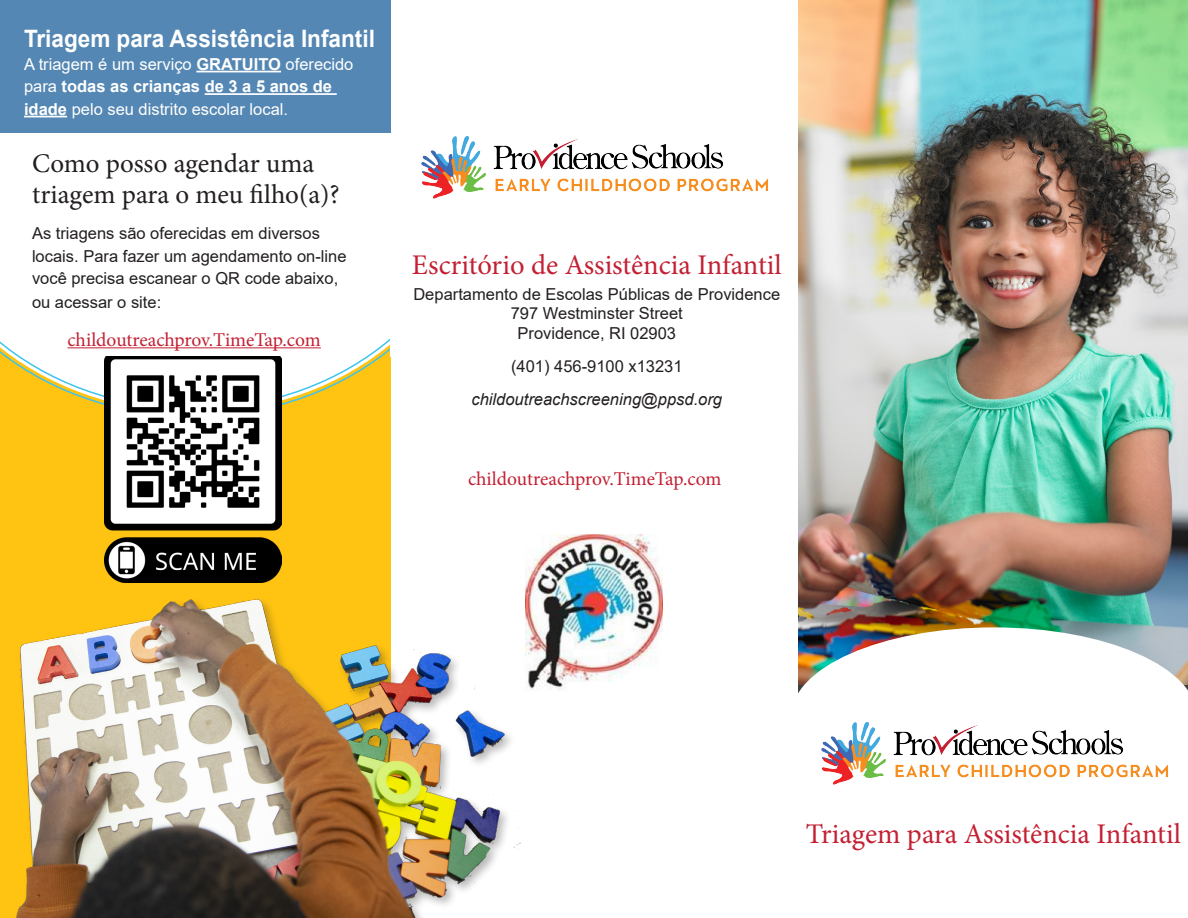
<style>
.page{position:relative;width:1188px;height:918px;background:#fff}
.page>*{position:absolute;margin:0;border:0;box-sizing:border-box;transform-origin:0 0}
.t1{font:28.5px "Minion Pro";color:#c32033}
.t2{font:27px "Minion Pro";color:#231f20}
.t3{font:700 24px "Arial";color:#fff;scale:.94 1}
.Paragraph_Style_1{font:19.5px "Minion Pro";letter-spacing:-.005em;color:#c32033}
.Paragraph_Style_1-2{font:16.5px/22.5px "Arial";color:#231f20}
.t4{font:16.5px/22.5px "Arial";color:#fff}
.t5{font:italic 16.5px "Arial";color:#231f20}
.s1{font-weight:700}
</style>
<div class="page">
<div style="left:0;top:0;width:391px;height:918px;background:#ffc312"></div>
<svg style="left:0;top:133px;width:391px;height:276px;background:#fdfaef"></svg>
<img style="left:799px;top:0;width:389px;height:627px">
<svg style="left:798px;top:627px;width:390px;height:66px"></svg>
<img style="left:525px;top:534px;width:138px;height:156px">
<img style="left:16px;top:496px;width:504px;height:422px">
<img style="left:821px;top:722px;width:347px;height:63px">
<hr style="left:68px;top:347px;width:253px;height:1px;background:#c32033">
<div style="left:0;top:0;width:391px;height:133px;background:#5487b3"></div>
<hr style="left:196px;top:71px;width:85px;height:1px;background:#fff">
<hr style="left:205px;top:93px;width:132px;height:2px;background:#fff">
<hr style="left:24px;top:116px;width:43px;height:1px;background:#fff">
<img style="left:105px;top:356px;width:177px;height:227px">
<img style="left:421px;top:136px;width:347px;height:63px">
<p class="t3" style="left:24px;top:23px;width:375px">Triagem para Assistência Infantil</p>
<p class="t4" style="left:24px;top:53px;width:331px">A triagem é um serviço <span class="s1">GRATUITO</span> oferecido para <span class="s1">todas as crianças de 3 a 5 anos de idade</span> pelo seu distrito escolar local.</p>
<p class="t2" style="left:32px;top:145px;width:284px">Como posso agendar uma</p>
<p class="t2" style="left:32px;top:177px;width:309px">triagem para o meu filho(a)?</p>
<p class="Paragraph_Style_1-2" style="left:32px;top:222px;width:316px">As triagens são oferecidas em diversos locais. Para fazer um agendamento on-line você precisa escanear o QR code abaixo,</p>
<p class="Paragraph_Style_1-2" style="left:32px;top:291px;width:131px">ou acessar o site:</p>
<p class="Paragraph_Style_1" style="left:68px;top:327px;width:255px">childoutreachprov.TimeTap.com</p>
<p class="t1" style="left:412px;top:246px;width:371px">Escritório de Assistência Infantil</p>
<p class="Paragraph_Style_1-2" style="left:413px;top:283px;width:368px">Departamento de Escolas Públicas de Providence</p>
<p class="Paragraph_Style_1-2" style="left:511px;top:302px;width:174px">797 Westminster Street</p>
<p class="Paragraph_Style_1-2" style="left:518px;top:322px;width:160px">Providence, RI 02903</p>
<p class="Paragraph_Style_1-2" style="left:511px;top:355px;width:173px">(401) 456-9100 x13231</p>
<p class="t5" style="left:472px;top:388px;width:252px">childoutreachscreening@ppsd.org</p>
<p class="Paragraph_Style_1" style="left:468px;top:466px;width:255px">childoutreachprov.TimeTap.com</p>
<p class="t1" style="left:806px;top:815px;width:377px">Triagem para Assistência Infantil</p>
</div>
